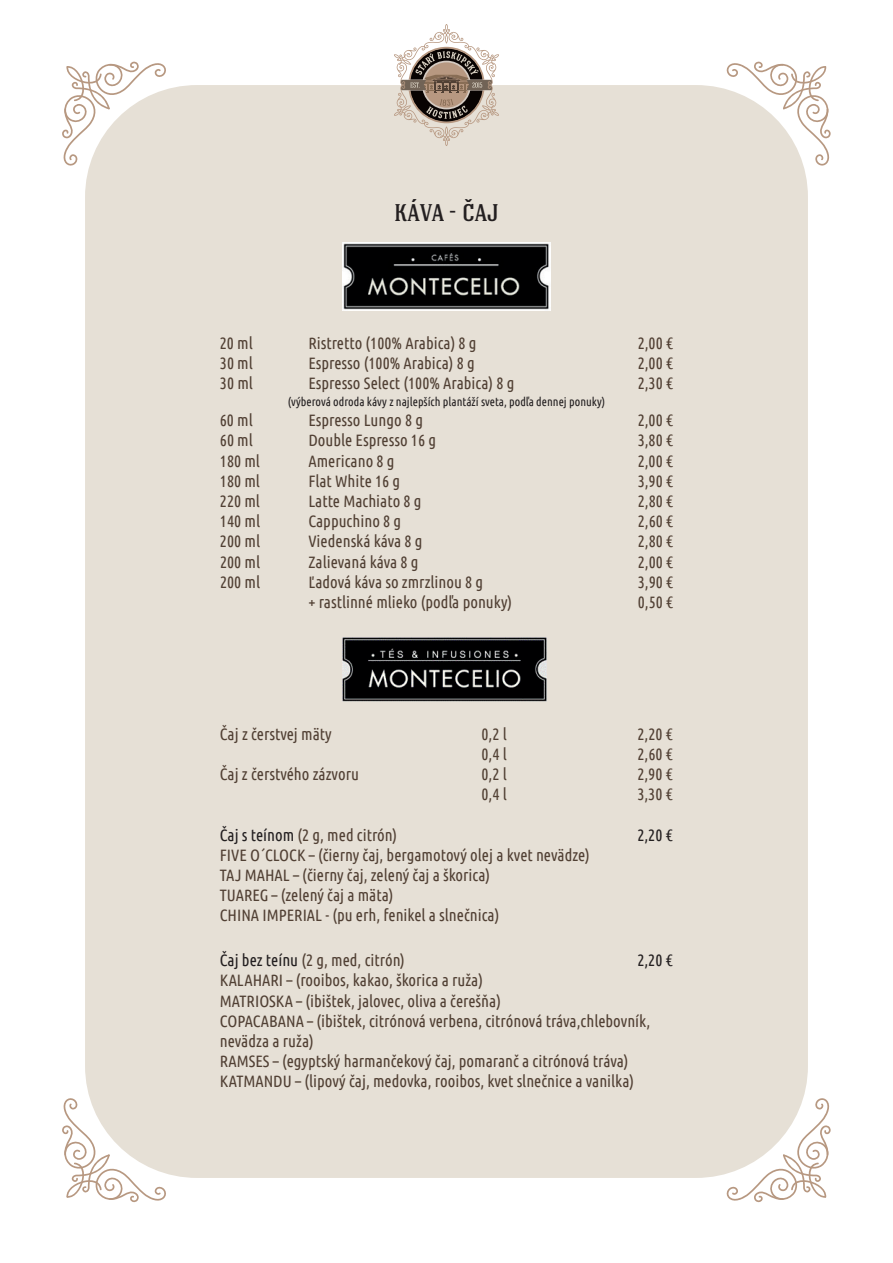
<style>
.page{position:relative;width:893px;height:1263px;background:#fff}
.page>*{position:absolute;margin:0;border:0;box-sizing:border-box;transform-origin:0 0}
.t1{font:500 27px "Hagin Caps";color:#231f20}
.t2{font:16.5px/20.1px "Ubuntu Condensed";color:#514034}
.t3{font:16.5px "Ubuntu Condensed";color:#231f20}
.t4{font:12px "Ubuntu Condensed";color:#231f20}
.s1{color:#231f20}
</style>
<div class="page">
<div style="left:85px;top:85px;width:723px;height:1093px;background:#e6e0d6;border-radius:112px"></div>
<svg style="left:62px;top:61px;width:105px;height:105px"></svg>
<svg style="left:726px;top:61px;width:105px;height:105px"></svg>
<svg style="left:62px;top:1097px;width:105px;height:106px"></svg>
<svg style="left:726px;top:1097px;width:105px;height:106px"></svg>
<svg style="left:394px;top:24px;width:105px;height:122px"></svg>
<img style="left:342px;top:243px;width:209px;height:67px">
<img style="left:342px;top:637px;width:205px;height:65px">
<h1 class="t1" style="left:394px;top:196px;width:106px">KÁVA - ČAJ</h1>
<p class="t2" style="left:220px;top:332px;width:34px">20 ml</p>
<p class="t2" style="left:308px;top:332px;width:170px">Ristretto (100% Arabica) 8 g</p>
<p class="t2" style="left:638px;top:332px;width:37px">2,00 €</p>
<p class="t2" style="left:220px;top:353px;width:34px">30 ml</p>
<p class="t2" style="left:308px;top:353px;width:168px">Espresso (100% Arabica) 8 g</p>
<p class="t2" style="left:638px;top:353px;width:37px">2,00 €</p>
<p class="t2" style="left:220px;top:373px;width:34px">30 ml</p>
<p class="t2" style="left:308px;top:373px;width:208px">Espresso Select (100% Arabica) 8 g</p>
<p class="t2" style="left:638px;top:373px;width:37px">2,30 €</p>
<p class="t4" style="left:288px;top:394px;width:319px">(výberová odroda kávy z najlepších plantáží sveta, podľa dennej ponuky)</p>
<p class="t2" style="left:220px;top:410px;width:34px">60 ml</p>
<p class="t2" style="left:308px;top:410px;width:116px">Espresso Lungo 8 g</p>
<p class="t2" style="left:638px;top:410px;width:37px">2,00 €</p>
<p class="t2" style="left:220px;top:430px;width:34px">60 ml</p>
<p class="t2" style="left:308px;top:430px;width:129px">Double Espresso 16 g</p>
<p class="t2" style="left:638px;top:430px;width:37px">3,80 €</p>
<p class="t2" style="left:220px;top:450px;width:42px">180 ml</p>
<p class="t2" style="left:308px;top:450px;width:88px">Americano 8 g</p>
<p class="t2" style="left:638px;top:450px;width:37px">2,00 €</p>
<p class="t2" style="left:220px;top:470px;width:42px">180 ml</p>
<p class="t2" style="left:308px;top:470px;width:93px">Flat White 16 g</p>
<p class="t2" style="left:638px;top:470px;width:37px">3,90 €</p>
<p class="t2" style="left:220px;top:490px;width:42px">220 ml</p>
<p class="t2" style="left:308px;top:490px;width:115px">Latte Machiato 8 g</p>
<p class="t2" style="left:638px;top:490px;width:37px">2,80 €</p>
<p class="t2" style="left:220px;top:511px;width:42px">140 ml</p>
<p class="t2" style="left:308px;top:511px;width:94px">Cappuchino 8 g</p>
<p class="t2" style="left:638px;top:511px;width:37px">2,60 €</p>
<p class="t2" style="left:220px;top:531px;width:42px">200 ml</p>
<p class="t2" style="left:308px;top:531px;width:116px">Viedenská káva 8 g</p>
<p class="t2" style="left:638px;top:531px;width:37px">2,80 €</p>
<p class="t2" style="left:220px;top:551px;width:42px">200 ml</p>
<p class="t2" style="left:308px;top:551px;width:112px">Zalievaná káva 8 g</p>
<p class="t2" style="left:638px;top:551px;width:37px">2,00 €</p>
<p class="t2" style="left:220px;top:571px;width:42px">200 ml</p>
<p class="t2" style="left:308px;top:571px;width:176px">Ľadová káva so zmrzlinou 8 g</p>
<p class="t2" style="left:638px;top:571px;width:37px">3,90 €</p>
<p class="t2" style="left:308px;top:591px;width:205px">+ rastlinné mlieko (podľa ponuky)</p>
<p class="t2" style="left:638px;top:591px;width:37px">0,50 €</p>
<p class="t2" style="left:220px;top:724px;width:113px">Čaj z čerstvej mäty</p>
<p class="t2" style="left:481px;top:724px;width:27px">0,2 l<br>0,4 l</p>
<p class="t2" style="left:637px;top:724px;width:37px">2,20 €<br>2,60 €</p>
<p class="t2" style="left:220px;top:764px;width:141px">Čaj z čerstvého zázvoru</p>
<p class="t2" style="left:481px;top:764px;width:27px">0,2 l<br>0,4 l</p>
<p class="t2" style="left:637px;top:764px;width:37px">2,90 €<br>3,30 €</p>
<p class="t2" style="left:220px;top:824px;width:179px"><span class="s1">Čaj s teínom</span> (2 g, med citrón)</p>
<p class="t3" style="left:637px;top:824px;width:37px">2,20 €</p>
<p class="t2" style="left:220px;top:844px;width:372px">FIVE O´CLOCK – (čierny čaj, bergamotový olej a kvet nevädze)<br>TAJ MAHAL – (čierny čaj, zelený čaj a škorica)<br>TUAREG – (zelený čaj a mäta)<br>CHINA IMPERIAL - (pu erh, fenikel a slnečnica)</p>
<p class="t2" style="left:220px;top:950px;width:187px"><span class="s1">Čaj bez teínu</span> (2 g, med, citrón)</p>
<p class="t3" style="left:637px;top:950px;width:37px">2,20 €</p>
<p class="t2" style="left:220px;top:970px;width:432px">KALAHARI – (rooibos, kakao, škorica a ruža)<br>MATRIOSKA – (ibištek, jalovec, oliva a čerešňa)<br>COPACABANA – (ibištek, citrónová verbena, citrónová tráva,chlebovník, nevädza a ruža)<br>RAMSES – (egyptský harmančekový čaj, pomaranč a citrónová tráva)<br>KATMANDU – (lipový čaj, medovka, rooibos, kvet slnečnice a vanilka)</p>
</div>
